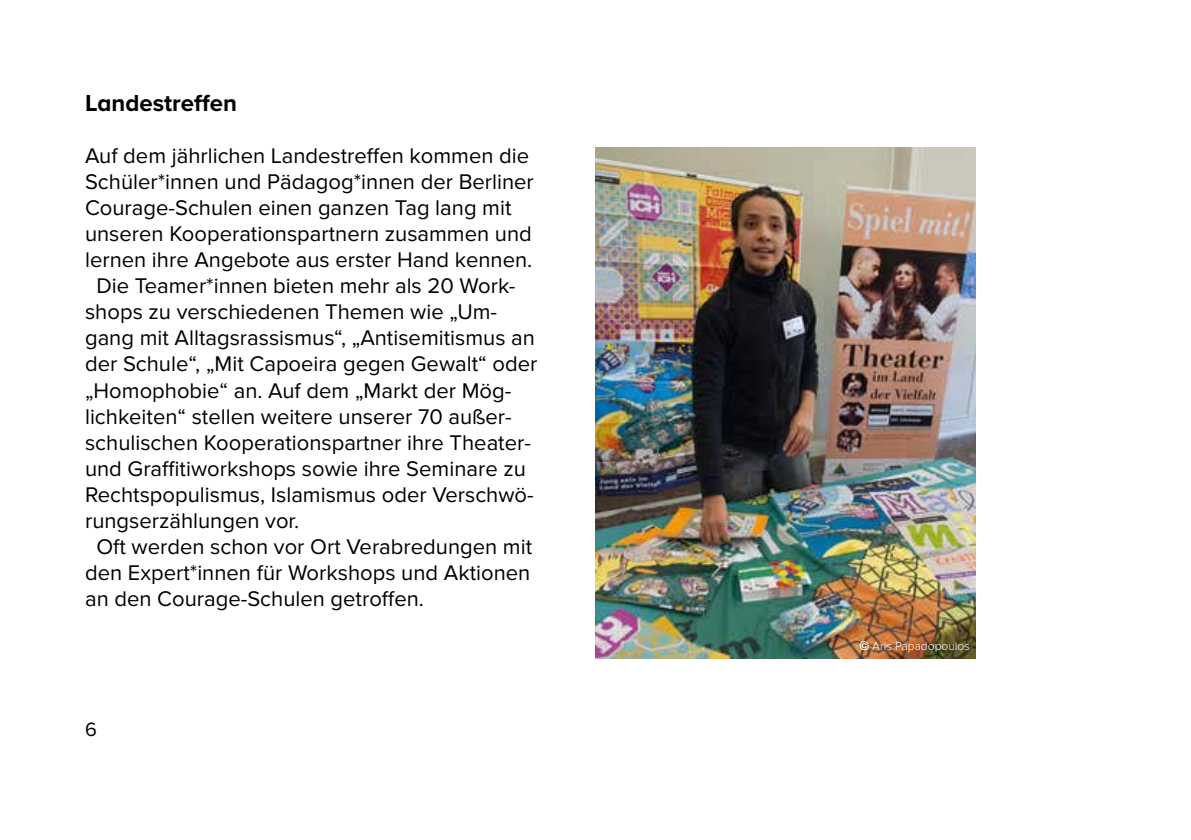
<style>
.page{position:relative;width:1191px;height:840px;background:#fff}
.page>*{position:absolute;margin:0;border:0;box-sizing:border-box;transform-origin:0 0}
.t1{font:700 24px "Proxima Nova";color:#000}
.t2{font:22px "Proxima Nova";color:#000}
.t3{font:20px "Proxima Nova";color:#000}
.t4{font:300 12px "Proxima Nova";color:#fff}
.s1{font-family:"Arial";font-weight:900}
</style>
<div class="page">
<img style="left:595px;top:147px;width:380px;height:511px">
<p class="t1" style="left:85px;top:85px;width:153px">Landestreffen</p>
<p class="t2" style="left:85px;top:143px;width:445px">Auf dem jährlichen Landestreffen kommen die</p>
<p class="t2" style="left:85px;top:169px;width:450px">Schüler*innen und Pädagog*innen der Berliner</p>
<p class="t2" style="left:85px;top:195px;width:428px">Courage-Schulen einen ganzen Tag lang mit</p>
<p class="t2" style="left:85px;top:221px;width:448px">unseren Kooperationspartnern zusammen und</p>
<p class="t2" style="left:85px;top:247px;width:449px">lernen ihre Angebote aus erster Hand kennen.</p>
<p class="t2" style="left:96px;top:273px;width:420px">Die Teamer*innen bieten mehr als 20 Work-</p>
<p class="t2" style="left:85px;top:299px;width:413px">shops zu verschiedenen Themen wie „Um-</p>
<p class="t2" style="left:85px;top:325px;width:451px">gang mit Alltagsrassismus“, „Antisemitismus an</p>
<p class="t2" style="left:85px;top:351px;width:454px">der Schule“, „Mit Capoeira gegen Gewalt“ oder</p>
<p class="t2" style="left:85px;top:377px;width:428px">„Homophobie“ an. Auf dem „Markt der Mög-</p>
<p class="t2" style="left:85px;top:403px;width:428px">lichkeiten“ stellen weitere unserer 70 außer-</p>
<p class="t2" style="left:85px;top:429px;width:447px">schulischen Kooperationspartner ihre Theater-</p>
<p class="t2" style="left:85px;top:455px;width:442px">und Graffitiworkshops sowie ihre Seminare zu</p>
<p class="t2" style="left:85px;top:481px;width:450px">Rechtspopulismus, Islamismus oder Verschwö-</p>
<p class="t2" style="left:85px;top:507px;width:215px">rungserzählungen vor.</p>
<p class="t2" style="left:96px;top:533px;width:437px">Oft werden schon vor Ort Verabredungen mit</p>
<p class="t2" style="left:85px;top:559px;width:447px">den Expert*innen für Workshops und Aktionen</p>
<p class="t2" style="left:85px;top:585px;width:340px">an den Courage-Schulen getroffen.</p>
<p class="t3" style="left:85px;top:717px;width:13px">6</p>
<p class="t4" style="left:859px;top:638px;width:112px"><span class="s1">©</span> Aris Papadopoulos</p>
</div>
